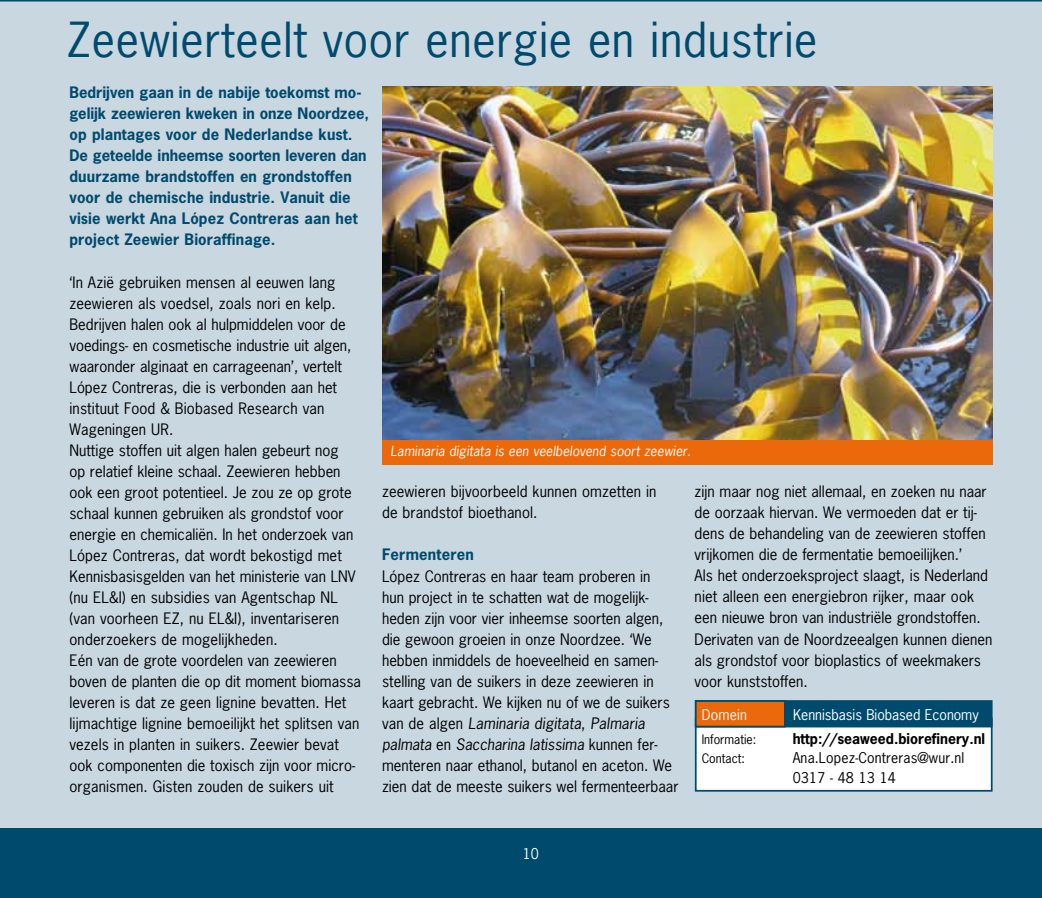
<style>
.page{position:relative;width:1042px;height:898px;background:#fff}
.page>*{position:absolute;margin:0;border:0;box-sizing:border-box;transform-origin:0 0}
.t1{font:45.5px "News Gothic Std";letter-spacing:.015em;color:#004a6d}
.t2{font:14.88px/21px "News Gothic Std";color:#000}
.t3{font:700 14.88px/21px "News Gothic Std";letter-spacing:.01em;color:#004a6d}
.t4{font:14px/19.6px "News Gothic Std";letter-spacing:.01em;color:#000}
.t5{font:14px "News Gothic Std";letter-spacing:-.005em;color:#fff}
.t6{font:700 14px "News Gothic Std";color:#000}
.t7{font:italic 13.12px "News Gothic Std";letter-spacing:.01em;color:#fff}
.t8{font:12.25px "News Gothic Std";color:#000}
.s1{font-style:italic}
</style>
<div class="page">
<div style="left:0;top:0;width:1042px;height:835px;background:#c9d7e1"></div>
<img style="left:382px;top:87px;width:610px;height:353px">
<div style="left:0;top:828px;width:1042px;height:70px;background:#004a6d"></div>
<hr style="left:0;top:0;width:1042px;height:2px;background:#004a6d">
<div style="left:695px;top:717px;width:297px;height:75px;background:#fff;border:2px solid #004a6d"></div>
<div style="left:695px;top:700px;width:297px;height:27px;background:#004a6d;border:2px solid #004a6d"></div>
<div style="left:695px;top:700px;width:91px;height:27px;background:#eb690b;border:2px solid #004a6d"></div>
<div style="left:382px;top:440px;width:610px;height:25px;background:#eb690b"></div>
<h1 class="t1" style="left:67px;top:10px;width:752px">Zeewierteelt voor energie en industrie</h1>
<p class="t3" style="left:69px;top:82px;width:301px">Bedrijven gaan in de nabije toekomst mo&shy;gelijk zeewieren kweken in onze Noordzee, op plantages voor de Nederlandse kust.<br>De geteelde inheemse soorten leveren dan duurzame brandstoffen en grondstoffen voor de chemische industrie. Vanuit die visie werkt Ana López Contreras aan het project Zeewier Bioraffinage.</p>
<p class="t2" style="left:69px;top:271px;width:293px">‘In Azië gebruiken mensen al eeuwen lang zeewieren als voedsel, zoals nori en kelp.<br>Bedrijven halen ook al hulpmiddelen voor de voedings- en cosmetische industrie uit algen, waaronder alginaat en carrageenan’, vertelt López Contreras, die is verbonden aan het instituut Food &amp; Biobased Research van Wageningen UR.<br>Nuttige stoffen uit algen halen gebeurt nog<br>op relatief kleine schaal. Zeewieren hebben ook een groot potentieel. Je zou ze op grote schaal kunnen gebruiken als grondstof voor energie en chemicaliën. In het onderzoek van López Contreras, dat wordt bekostigd met Kennisbasisgelden van het ministerie van LNV (nu EL&amp;I) en subsidies van Agentschap NL (van voorheen EZ, nu EL&amp;I), inventariseren onderzoekers de mogelijkheden.<br>Eén van de grote voordelen van zeewieren boven de planten die op dit moment biomassa leveren is dat ze geen lignine bevatten. Het lijmachtige lignine bemoeilijkt het splitsen van vezels in planten in suikers. Zeewier bevat ook componenten die toxisch zijn voor micro&shy;organismen. Gisten zouden de suikers uit</p>
<p class="t7" style="left:390px;top:443px;width:302px">Laminaria digitata is een veelbelovend soort zeewier.</p>
<p class="t2" style="left:382px;top:481px;width:276px">zeewieren bijvoorbeeld kunnen omzetten in de brandstof bioethanol.</p>
<p class="t3" style="left:382px;top:544px;width:93px">Fermenteren</p>
<p class="t2" style="left:382px;top:565px;width:298px">López Contreras en haar team proberen in<br>hun project in te schatten wat de mogelijk&shy;heden zijn voor vier inheemse soorten algen, die gewoon groeien in onze Noordzee. ‘We hebben inmiddels de hoeveelheid en samen&shy;stelling van de suikers in deze zeewieren in kaart gebracht. We kijken nu of we de suikers van de algen <span class="s1">Laminaria digitata</span>, <span class="s1">Palmaria palmata</span> en <span class="s1">Saccharina latissima</span> kunnen fer&shy;menteren naar ethanol, butanol en aceton. We zien dat de meeste suikers wel fermenteerbaar</p>
<p class="t2" style="left:694px;top:481px;width:299px">zijn maar nog niet allemaal, en zoeken nu naar de oorzaak hiervan. We vermoeden dat er tij&shy;dens de behandeling van de zeewieren stoffen vrijkomen die de fermentatie bemoeilijken.’<br>Als het onderzoeksproject slaagt, is Nederland niet alleen een energiebron rijker, maar ook een nieuwe bron van industriële grondstoffen.<br>Derivaten van de Noordzeealgen kunnen dienen als grondstof voor bioplastics of weekmakers voor kunststoffen.</p>
<p class="t5" style="left:701px;top:706px;width:47px">Domein</p>
<p class="t5" style="left:793px;top:706px;width:187px">Kennisbasis Biobased Economy</p>
<p class="t8" style="left:701px;top:731px;width:56px">Informatie:</p>
<p class="t6" style="left:792px;top:729px;width:194px">http://seaweed.biorefinery.nl</p>
<p class="t8" style="left:701px;top:751px;width:45px">Contact:</p>
<p class="t4" style="left:792px;top:748px;width:173px">Ana.Lopez-Contreras@wur.nl<br>0317 - 48 13 14</p>
<p class="t5" style="left:523px;top:845px;width:18px">10</p>
</div>
